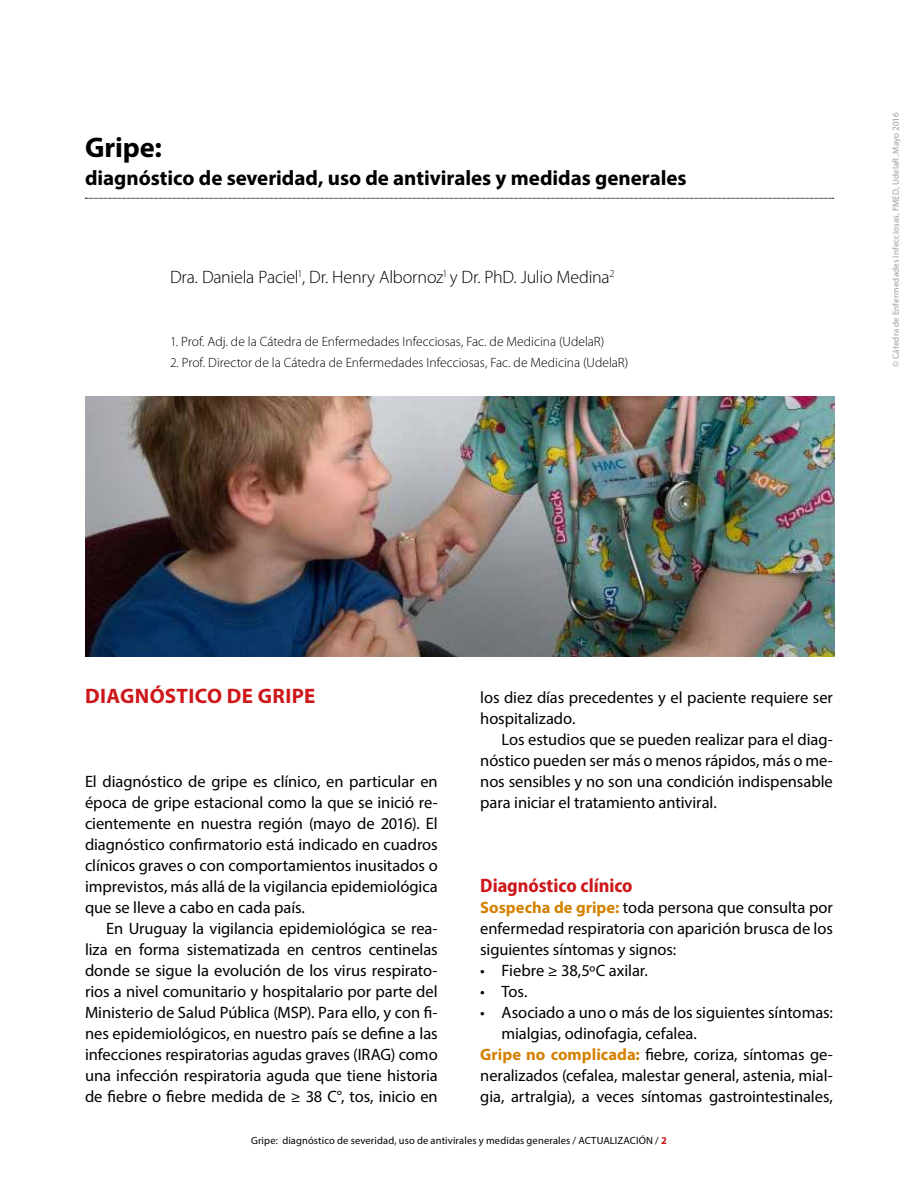
<style>
.page{position:relative;width:918px;height:1188px;background:#fff}
.page>*{position:absolute;margin:0;border:0;box-sizing:border-box;transform-origin:0 0}
.t1{font:700 28.5px "Myriad Pro";color:#000}
.t2{font:700 21px "Myriad Pro";color:#000}
.t3{font:700 21px "Myriad Pro";letter-spacing:.02em;color:#cd171a}
.t4{font:700 semi-condensed 19.5px "Myriad Pro";color:#cd171a}
.t5{font:300 18px "Myriad Pro";letter-spacing:-.015em;color:#000}
.t6{font:16.5px/21px "Myriad Pro";letter-spacing:-.005em;color:#000;text-align:justify}
.t7{font:300 13.5px "Myriad Pro";color:#000}
.t8{font:10.5px "Myriad Pro";letter-spacing:.015em;color:#000}
.t9{font:9px "Myriad Pro";letter-spacing:.015em;color:#9d9d9c}
.s1{font-weight:700;color:#d48100}
.s2{font-weight:700;color:#cd171a}
</style>
<div class="page">
<svg style="left:85px;top:198px;width:749px;height:1px"></svg>
<img style="left:85px;top:396px;width:749px;height:260px">
<h1 class="t1" style="left:85px;top:129px;width:78px">Gripe:</h1>
<p class="t2" style="left:85px;top:165px;width:603px">diagnóstico de severidad, uso de antivirales y medidas generales</p>
<p class="t5" style="left:170px;top:267px;width:446px">Dra. Daniela Paciel<sup>1</sup>, Dr. Henry Albornoz<sup>1</sup> y Dr. PhD. Julio Medina<sup>2</sup></p>
<p class="t7" style="left:170px;top:334px;width:436px">1. Prof. Adj. de la Cátedra de Enfermedades Infecciosas, Fac. de Medicina (UdelaR)</p>
<p class="t7" style="left:170px;top:355px;width:460px">2. Prof. Director de la Cátedra de Enfermedades Infecciosas, Fac. de Medicina (UdelaR)</p>
<p class="t9" style="left:890px;top:367px;width:256px;rotate:-90deg">© Cátedra de Enfermedades Infecciosas, FMED, UdelaR. Mayo 2016</p>
<p class="t3" style="left:85px;top:682px;width:232px">DIAGNÓSTICO DE GRIPE</p>
<p class="t6" style="left:85px;top:771px;width:354px">El diagnóstico de gripe es clínico, en particular en época de gripe estacional como la que se inició re&shy;cientemente en nuestra región (mayo de 2016). El diagnóstico confirmatorio está indicado en cuadros clínicos graves o con comportamientos inusitados o imprevistos, más allá de la vigilancia epidemiológica que se lleve a cabo en cada país.</p>
<p class="t6" style="left:85px;top:918px;width:354px;text-indent:21px">En Uruguay la vigilancia epidemiológica se rea&shy;liza en forma sistematizada en centros centinelas donde se sigue la evolución de los virus respirato&shy;rios a nivel comunitario y hospitalario por parte del Ministerio de Salud Pública (MSP). Para ello, y con fi&shy;nes epidemiológicos, en nuestro país se define a las infecciones respiratorias agudas graves (IRAG) como una infección respiratoria aguda que tiene historia de fiebre o fiebre medida de ≥ 38 C°, tos, inicio en</p>
<p class="t6" style="left:480px;top:687px;width:354px">los diez días precedentes y el paciente requiere ser hospitalizado.</p>
<p class="t6" style="left:480px;top:729px;width:354px;text-indent:21px">Los estudios que se pueden realizar para el diag&shy;nóstico pueden ser más o menos rápidos, más o me&shy;nos sensibles y no son una condición indispensable para iniciar el tratamiento antiviral.</p>
<p class="t4" style="left:480px;top:874px;width:154px">Diagnóstico clínico</p>
<p class="t6" style="left:480px;top:897px;width:354px"><span class="s1">Sospecha de gripe:</span> toda persona que consulta por enfermedad respiratoria con aparición brusca de los siguientes síntomas y signos:</p>
<p class="t6" style="left:480px;top:960px;width:169px">• Fiebre ≥ 38,5ºC axilar.</p>
<p class="t6" style="left:480px;top:981px;width:49px">• Tos.</p>
<p class="t6" style="left:480px;top:1002px;width:354px">• Asociado a uno o más de los siguientes síntomas:</p>
<p class="t6" style="left:502px;top:1023px;width:197px">mialgias, odinofagia, cefalea.</p>
<p class="t6" style="left:480px;top:1044px;width:354px"><span class="s1">Gripe no complicada:</span> fiebre, coriza, síntomas ge-</p>
<p class="t6" style="left:480px;top:1065px;width:354px">neralizados (cefalea, malestar general, astenia, mial-</p>
<p class="t6" style="left:480px;top:1086px;width:354px">gia, artralgia), a veces síntomas gastrointestinales,</p>
<p class="t8" style="left:251px;top:1134px;width:417px">Gripe: diagnóstico de severidad, uso de antivirales y medidas generales / ACTUALIZACIÓN / <span class="s2">2</span></p>
</div>
